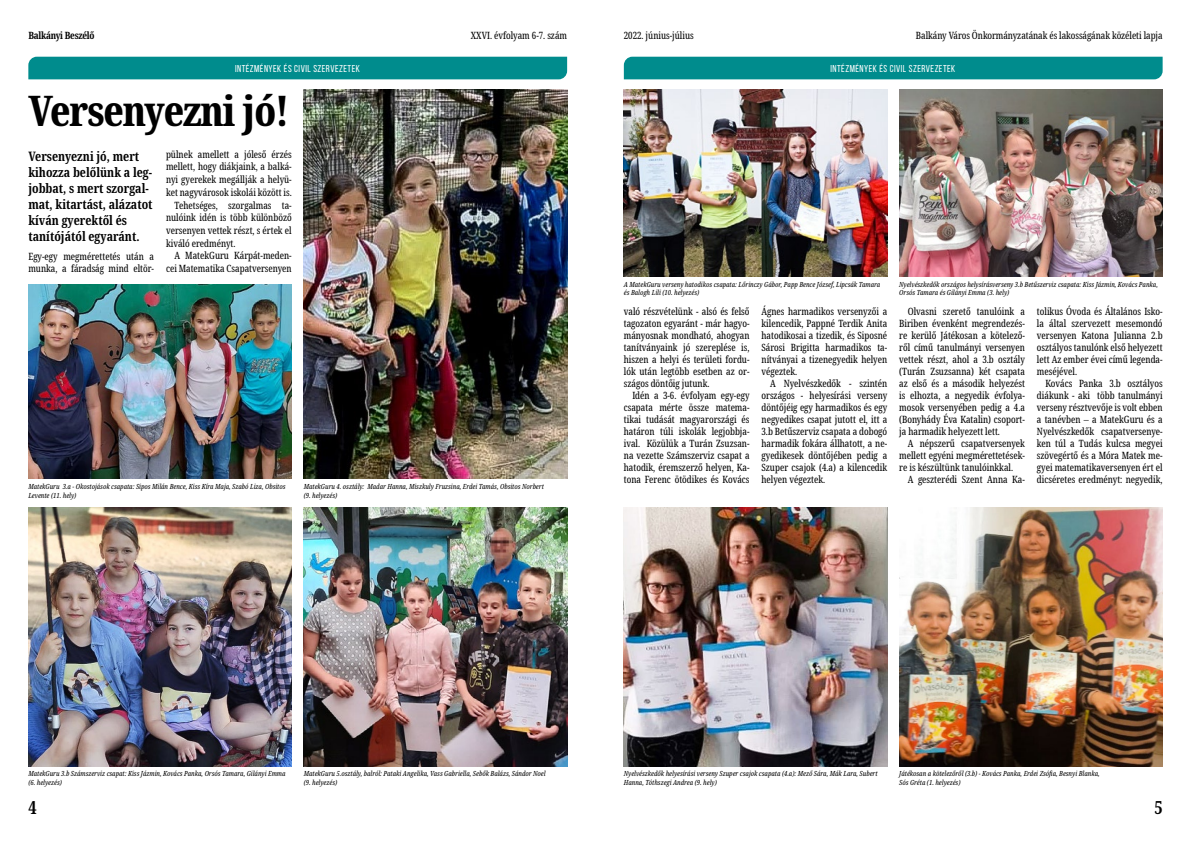
<style>
.page{position:relative;width:1191px;height:842px;background:#fff}
.page>*{position:absolute;margin:0;border:0;box-sizing:border-box;transform-origin:0 0}
.t1{font:800 extra-condensed 42px "Noto Serif";letter-spacing:-.025em;color:#000}
.t2{font:700 extra-condensed 18px "Noto Serif";color:#000}
.t3{font:700 extra-condensed 13px/16.1px "Noto Serif";color:#000}
.t4{font:extra-condensed 10px/12px "Noto Serif";color:#000;text-align:justify}
.t5{font:10px "Bebas Neue";letter-spacing:.05em;color:#fff}
.t6{font:700 extra-condensed 10px "Noto Serif";letter-spacing:-.025em;color:#000}
.t7{font:italic extra-condensed 7px/8.4px "Noto Serif";letter-spacing:.01em;color:#000}
</style>
<div class="page">
<div style="left:28px;top:57px;width:539px;height:22px;background:#008c8d"></div>
<div style="left:624px;top:57px;width:538px;height:22px;background:#008c8d"></div>
<img style="left:624px;top:89px;width:263px;height:187px">
<img style="left:28px;top:508px;width:264px;height:258px">
<img style="left:304px;top:89px;width:263px;height:390px">
<img style="left:304px;top:508px;width:263px;height:258px">
<img style="left:899px;top:89px;width:263px;height:187px">
<img style="left:624px;top:507px;width:263px;height:259px">
<img style="left:28px;top:284px;width:264px;height:195px">
<img style="left:899px;top:507px;width:263px;height:259px">
<p class="t6" style="left:28px;top:28px;width:68px">Balkányi Beszélő</p>
<p class="t4" style="left:471px;top:30px;width:98px">XXVI. évfolyam 6-7. szám</p>
<p class="t4" style="left:624px;top:30px;width:71px">2022. június-július</p>
<p class="t4" style="left:916px;top:30px;width:248px">Balkány Város Önkormányzatának és lakosságának közéleti lapja</p>
<p class="t5" style="left:235px;top:63px;width:126px">INTÉZMÉNYEK ÉS CIVIL SZERVEZETEK</p>
<p class="t5" style="left:830px;top:63px;width:126px">INTÉZMÉNYEK ÉS CIVIL SZERVEZETEK</p>
<h1 class="t1" style="left:28px;top:81px;width:262px">Versenyezni jó!</h1>
<h3 class="t3" style="left:28px;top:148px;width:126px">Versenyezni jó, mert kihozza belőlünk a leg&shy;jobbat, s mert szorgal&shy;mat, kitartást, alázatot kíván gyerektől és tanítójától egyaránt.</h3>
<p class="t4" style="left:28px;top:250px;width:127px;line-height:12.5px">Egy-egy megmérettetés után a munka, a fáradság mind eltör-</p>
<p class="t4" style="left:166px;top:148px;width:127px">pülnek amellett a jóleső érzés</p>
<p class="t4" style="left:166px;top:161px;width:127px">mellett, hogy diákjaink, a balká-</p>
<p class="t4" style="left:166px;top:174px;width:127px">nyi gyerekek megállják a helyü-</p>
<p class="t4" style="left:166px;top:187px;width:127px">ket nagyvárosok iskolái között is.</p>
<p class="t4" style="left:174px;top:199px;width:119px">Tehetséges, szorgalmas ta-</p>
<p class="t4" style="left:166px;top:212px;width:127px">nulóink idén is több különböző</p>
<p class="t4" style="left:166px;top:225px;width:127px">versenyen vettek részt, s értek el</p>
<p class="t4" style="left:166px;top:237px;width:71px">kiváló eredményt.</p>
<p class="t4" style="left:174px;top:250px;width:119px">A MatekGuru Kárpát-meden-</p>
<p class="t4" style="left:166px;top:263px;width:127px">cei Matematika Csapatversenyen</p>
<p class="t7" style="left:28px;top:483px;width:259px">MatekGuru 3.a - Okostojások csapata: Sipos Milán Bence, Kiss Kíra Maja, Szabó Liza, Obsitos<br>Levente (11. hely)</p>
<p class="t7" style="left:304px;top:483px;width:241px">MatekGuru 4. osztály: Madar Hanna, Miszkuly Fruzsina, Erdei Tamás, Obsitos Norbert (9. helyezés)</p>
<p class="t7" style="left:624px;top:280px;width:258px">A MatekGuru verseny hatodikos csapata: Lőrinczy Gábor, Papp Bence József, Lipcsák Tamara és Balogh Lili (10. helyezés)</p>
<p class="t4" style="left:624px;top:306px;width:127px">való részvételünk - alsó és felső tagozaton egyaránt - már hagyo&shy;mányosnak mondható, ahogyan tanítványaink jó szereplése is, hiszen a helyi és területi fordu&shy;lók után legtöbb esetben az or&shy;szágos döntőig jutunk.</p>
<p class="t4" style="left:624px;top:390px;width:127px;text-indent:8px">Idén a 3-6. évfolyam egy-egy csapata mérte össze matema&shy;tikai tudását magyarországi és határon túli iskolák legjobbja&shy;ival. Közülük a Turán Zsuzsan&shy;na vezette Számszerviz csapat a hatodik, éremszerző helyen, Ka&shy;tona Ferenc ötödikes és Kovács</p>
<p class="t4" style="left:761px;top:306px;width:127px">Ágnes harmadikos versenyzői a kilencedik, Pappné Terdik Anita hatodikosai a tizedik, és Siposné Sárosi Brigitta harmadikos ta&shy;nítványai a tizenegyedik helyen végeztek.</p>
<p class="t4" style="left:761px;top:378px;width:127px;text-indent:8px">A Nyelvészkedők - szintén országos - helyesírási verseny döntőjéig egy harmadikos és egy negyedikes csapat jutott el, itt a 3.b Betűszerviz csapata a dobogó harmadik fokára állhatott, a ne&shy;gyedikesek döntőjében pedig a Szuper csajok (4.a) a kilencedik helyen végeztek.</p>
<p class="t7" style="left:899px;top:280px;width:260px">Nyelvészkedők országos helysírásverseny 3.b Betűszerviz csapata: Kiss Jázmin, Kovács Panka,<br>Orsós Tamara és Gilányi Emma (3. hely)</p>
<p class="t4" style="left:899px;top:306px;width:127px;text-indent:8px">Olvasni szerető tanulóink a Biriben évenként megrendezés&shy;re kerülő Játékosan a kötelező&shy;ről című tanulmányi versenyen vettek részt, ahol a 3.b osztály (Turán Zsuzsanna) két csapata az első és a második helyezést is elhozta, a negyedik évfolya&shy;mosok versenyében pedig a 4.a (Bonyhády Éva Katalin) csoport&shy;ja harmadik helyezett lett.</p>
<p class="t4" style="left:899px;top:438px;width:127px;text-indent:8px">A népszerű csapatversenyek mellett egyéni megmérettetések&shy;re is készültünk tanulóinkkal.</p>
<p class="t4" style="left:907px;top:474px;width:119px">A geszterédi Szent Anna Ka-</p>
<p class="t4" style="left:1037px;top:306px;width:127px">tolikus Óvoda és Általános Isko&shy;la által szervezett mesemondó versenyen Katona Julianna 2.b osztályos tanulónk első helyezett lett Az ember évei című legenda&shy;meséjével.</p>
<p class="t4" style="left:1037px;top:378px;width:127px;text-indent:8px">Kovács Panka 3.b osztályos diákunk - aki több tanulmányi verseny résztvevője is volt ebben a tanévben – a MatekGuru és a Nyelvészkedők csapatversenye&shy;ken túl a Tudás kulcsa megyei szövegértő és a Móra Matek me&shy;gyei matematikaversenyen ért el dicséretes eredményt: negyedik,</p>
<p class="t7" style="left:28px;top:770px;width:259px">MatekGuru 3.b Számszerviz csapat: Kiss Jázmin, Kovács Panka, Orsós Tamara, Gilányi Emma (6. helyezés)</p>
<p class="t7" style="left:899px;top:770px;width:202px">Játékosan a kötelezőről (3.b) - Kovács Panka, Erdei Zsófia, Besnyi Blanka,<br>Sós Gréta (1. helyezés)</p>
<p class="t7" style="left:304px;top:770px;width:243px">MatekGuru 5.osztály, balról: Pataki Angelika, Vass Gabriella, Sebők Balázs, Sándor Noel (9. helyezés)</p>
<p class="t7" style="left:624px;top:770px;width:255px">Nyelvészkedők helyesírási verseny Szuper csajok csapata (4.a): Mező Sára, Mák Lara, Subert<br>Hanna, Tóthszegi Andrea (9. hely)</p>
<h2 class="t2" style="left:28px;top:794px;width:10px">4</h2>
<h2 class="t2" style="left:1154px;top:794px;width:10px">5</h2>
</div>
